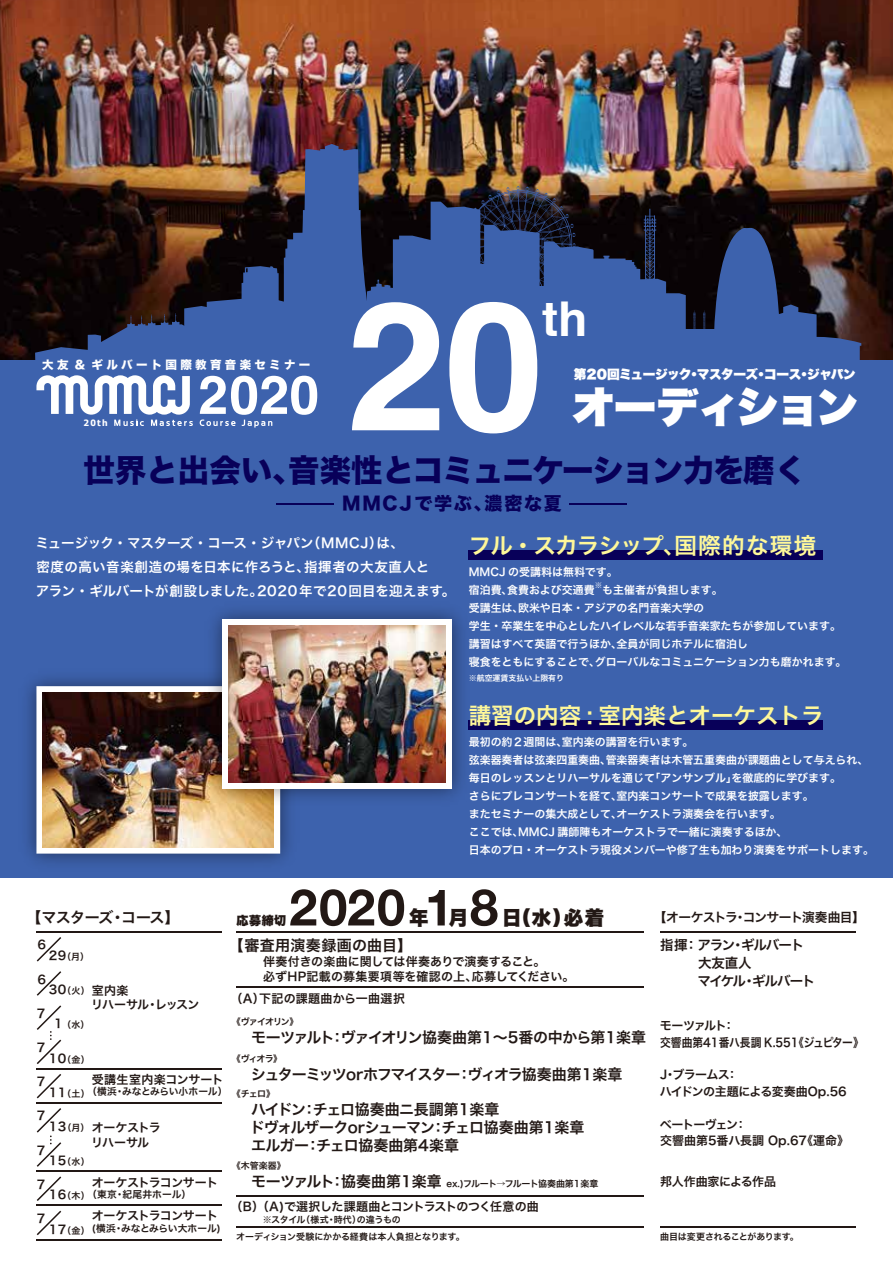
<style>
.page{position:relative;width:893px;height:1263px;background:#fff}
.page>*{position:absolute;margin:0;border:0;box-sizing:border-box;transform-origin:0 0}
.t1{font:700 53.55px "Helvetica";color:#fff}
.t2{font:700 50.7px "Helvetica Neue";color:#221815}
.t3{font:700 48px "Helvetica";color:#fff}
.t4{font:42.75px "Hiragino Sans W9";letter-spacing:-.055em;color:#fff}
.t5{font:31.5px "Hira Kaku Std W8";letter-spacing:-.05em;color:#080059}
.t6{font:22.5px "Hira Kaku Pro N W6";letter-spacing:-.04em;color:#fff899}
.t7{font:22.5px "Hira Kaku Pro N W6";color:#fff899}
.t8{font:19.5px "Hiragino Sans W9";color:#221815}
.t9{font:18px "Hira Kaku Std W8";letter-spacing:.1em;color:#080059}
.t10{font:15px/18px "Hira Kaku Pro N W6";letter-spacing:-.03em;color:#221815}
.t11{font:15px "Hira Kaku Pro N W6";letter-spacing:-.06em;color:#221815}
.t12{font:15px "Hira Kaku Pro N W6";letter-spacing:.025em;color:#221815}
.t13{font:13.5px/24px "Hira Kaku Pro W6";letter-spacing:.015em;color:#fff}
.t14{font:13.5px/18px "Hira Kaku Pro N W6";letter-spacing:-.09em;color:#221815}
.t15{font:12.75px "Hiragino Sans W9";letter-spacing:-.04em;color:#fff}
.t16{font:12.75px "Hira Kaku Pro N W6";letter-spacing:-.065em;color:#221815}
.t17{font:12px/16.5px "Hira Kaku Pro N W6";letter-spacing:-.015em;color:#221815}
.t18{font:12px/15px "Hira Kaku Pro N W6";letter-spacing:.01em;color:#221815}
.t19{font:12px "Hira Kaku Pro N W6";letter-spacing:-.045em;color:#221815}
.t20{font:12px/16.5px "Hira Kaku Pro N W6";letter-spacing:-.055em;color:#221815}
.t21{font:12px "Hira Kaku Pro N W6";letter-spacing:.03em;color:#221815}
.t22{font:12px/14.4px "Hira Kaku Pro N W6";letter-spacing:-.05em;color:#221815}
.t23{font:12px "Hira Kaku Pro N W6";letter-spacing:.015em;color:#221815}
.t24{font:12px/14.4px "Hira Kaku Pro N W6";letter-spacing:-.04em;color:#221815}
.t25{font:12px "Hiragino Sans W9";color:#221815}
.t26{font:11.55px "Hira Kaku Std W8";letter-spacing:.29em;color:#fff}
.t27{font:10.95px/18px "Hira Kaku Pro N W6";color:#fff}
.t28{font:9.75px "Hira Kaku Pro N W6";letter-spacing:.005em;color:#221815}
.t29{font:9px/17px "Hira Kaku Pro N W6";letter-spacing:-.03em;color:#221815}
.t30{font:9px/18px "Hira Kaku Pro N W6";color:#221815}
.t31{font:700 8.7px "Tahoma";color:#fff}
.t32{font:7.95px "Hira Kaku Pro N W6";color:#fff}
.t33{font:7.5px "Hira Kaku Pro N W6";color:#fff}
.s1{font-size:12px}
.s2{font-size:15px}
</style>
<div class="page">
<img style="left:0;top:0;width:893px;height:360px">
<div style="left:0;top:360px;width:893px;height:517px;background:#3d62ad"></div>
<img style="left:12px;top:677px;width:292px;height:201px">
<svg style="left:36px;top:686px;width:244px;height:168px;background:#e6e3e2"></svg>
<img style="left:43px;top:693px;width:231px;height:154px">
<hr style="left:570px;top:503px;width:57px;height:2px;background:#080059">
<hr style="left:276px;top:503px;width:58px;height:2px;background:#080059">
<img style="left:198px;top:610px;width:278px;height:203px">
<svg style="left:222px;top:619px;width:230px;height:169px;background:#f0e9e6"></svg>
<img style="left:229px;top:626px;width:216px;height:156px">
<div style="left:678px;top:330px;width:59px;height:49px;background:#3d62ad"></div>
<svg style="left:693px;top:310px;width:3px;height:20px"></svg>
<svg style="left:703px;top:219px;width:158px;height:141px;background:#394161"></svg>
<hr style="left:37px;top:1239px;width:185px;height:1px;background:#221815">
<hr style="left:37px;top:931px;width:185px;height:1px;background:#221815">
<hr style="left:37px;top:1068px;width:185px;height:1px;background:#221815">
<hr style="left:37px;top:1102px;width:185px;height:1px;background:#221815">
<hr style="left:37px;top:1171px;width:185px;height:1px;background:#221815">
<hr style="left:37px;top:1205px;width:185px;height:1px;background:#221815">
<hr style="left:660px;top:1226px;width:196px;height:2px;background:#221815">
<hr style="left:660px;top:931px;width:196px;height:1px;background:#221815">
<hr style="left:236px;top:986px;width:408px;height:1px;background:#221815">
<hr style="left:236px;top:931px;width:408px;height:1px;background:#221815">
<hr style="left:236px;top:1195px;width:408px;height:1px;background:#221815">
<hr style="left:236px;top:1226px;width:408px;height:2px;background:#221815">
<div style="left:469px;top:550px;width:354px;height:9px;background:#080059"></div>
<div style="left:469px;top:720px;width:354px;height:9px;background:#080059"></div>
<img style="left:35px;top:144px;width:651px;height:289px">
<svg style="left:36px;top:937px;width:26px;height:25px"></svg>
<svg style="left:36px;top:971px;width:26px;height:25px"></svg>
<svg style="left:36px;top:1074px;width:26px;height:25px"></svg>
<svg style="left:36px;top:1176px;width:26px;height:25px"></svg>
<svg style="left:36px;top:1210px;width:26px;height:26px"></svg>
<svg style="left:36px;top:1005px;width:26px;height:59px"></svg>
<svg style="left:36px;top:1108px;width:26px;height:59px"></svg>
<p class="t26" style="left:42px;top:358px;width:270px">大友 &amp; ギルバート国際教育音楽セミナー</p>
<p class="t31" style="left:84px;top:417px;width:25px">20th</p>
<h1 class="t1" style="left:198px;top:352px;width:123px">2020</h1>
<h3 class="t3" style="left:542px;top:280px;width:47px">th</h3>
<p class="t15" style="left:574px;top:367px;width:284px">第20回ミュージック・マスターズ・コース・ジャパン</p>
<h3 class="t4" style="left:572px;top:383px;width:288px">オーディション</h3>
<h3 class="t5" style="left:83px;top:453px;width:724px">世界と出会い、音楽性とコミュニケーション力を磨く</h3>
<h3 class="t9" style="left:342px;top:493px;width:221px">MMCJで学ぶ、濃密な夏</h3>
<p class="t13" style="left:36px;top:530px;width:421px">ミュージック・マスターズ・コース・ジャパン（MMCJ）は、<br>密度の高い音楽創造の場を日本に作ろうと、指揮者の大友直人と<br>アラン・ギルバートが創設しました。2020年で20回目を迎えます。</p>
<h3 class="t6" style="left:469px;top:525px;width:349px">フル・スカラシップ、国際的な環境</h3>
<p class="t27" style="left:469px;top:562px;width:151px">MMCJ の受講料は無料です。宿泊費、食費および交通費</p>
<p class="t33" style="left:595px;top:578px;width:9px">※</p>
<p class="t27" style="left:469px;top:580px;width:379px;text-indent:133px">も主催者が負担します。<br>受講生は、欧米や日本・アジアの名門音楽大学の<br>学生・卒業生を中心としたハイレベルな若手音楽家たちが参加しています。講習はすべて英語で行うほか、全員が同じホテルに宿泊し<br>寝食をともにすることで、グローバルなコミュニケーション力も磨かれます。</p>
<p class="t32" style="left:469px;top:671px;width:97px">※航空運賃支払い上限有り</p>
<h3 class="t7" style="left:469px;top:695px;width:356px">講習の内容 : 室内楽とオーケストラ</h3>
<p class="t27" style="left:469px;top:732px;width:407px">最初の約２週間は、室内楽の講習を行います。<br>弦楽器奏者は弦楽四重奏曲、管楽器奏者は木管五重奏曲が課題曲として与えられ、毎日のレッスンとリハーサルを通じて「アンサンブル」を徹底的に学びます。<br>さらにプレコンサートを経て、室内楽コンサートで成果を披露します。<br>またセミナーの集大成として、オーケストラ演奏会を行います。<br>ここでは、MMCJ 講師陣もオーケストラで一緒に演奏するほか、<br>日本のプロ・オーケストラ現役メンバーや修了生も加わり演奏をサポートします。</p>
<h2 class="t2" style="left:289px;top:868px;width:211px">2020 1 8</h2>
<h3 class="t8" style="left:409px;top:906px;width:21px">年</h3>
<h3 class="t8" style="left:449px;top:906px;width:21px">月</h3>
<h3 class="t8" style="left:502px;top:906px;width:104px">日（水）必着</h3>
<h3 class="t10" style="left:27px;top:908px;width:154px">【マスターズ・コース】</h3>
<p class="t16" style="left:654px;top:906px;width:213px">【オーケストラ・コンサート演奏曲目】</p>
<p class="t14" style="left:697px;top:935px;width:119px;text-indent:-37px">指揮：アラン・ギルバート大友直人<br>マイケル・ギルバート</p>
<p class="t25" style="left:236px;top:913px;width:51px">応募締切</p>
<h3 class="t12" style="left:229px;top:931px;width:185px">【審査用演奏録画の曲目】</h3>
<p class="t17" style="left:36px;top:936px;width:13px">６</p>
<p class="t29" style="left:49px;top:948px;width:42px"><span class="s1">29</span>（月）</p>
<p class="t18" style="left:263px;top:953px;width:313px">伴奏付きの楽曲に関しては伴奏ありで演奏すること。<br>必ずHP記載の募集要項等を確認の上、応募してください。</p>
<p class="t17" style="left:36px;top:970px;width:13px">６</p>
<p class="t29" style="left:49px;top:982px;width:42px"><span class="s1">30</span>（火）</p>
<p class="t22" style="left:91px;top:983px;width:110px">室内楽<br>リハーサル・レッスン</p>
<p class="t21" style="left:230px;top:988px;width:176px">（A）下記の課題曲から一曲選択</p>
<p class="t17" style="left:37px;top:1004px;width:10px">7</p>
<p class="t29" style="left:232px;top:1013px;width:68px">《ヴァイオリン》</p>
<h3 class="t10" style="left:236px;top:1027px;width:411px">　モーツァルト：ヴァイオリン協奏曲第1～5番の中から第1楽章</h3>
<p class="t29" style="left:232px;top:1049px;width:52px">《ヴィオラ》</p>
<h3 class="t11" style="left:236px;top:1060px;width:388px">　シュターミッツorホフマイスター：ヴィオラ協奏曲第1楽章</h3>
<p class="t29" style="left:54px;top:1016px;width:37px"><span class="s1">1</span>（水）</p>
<p class="t17" style="left:660px;top:1017px;width:206px">モーツァルト：<br>交響曲第41番ハ長調 K.551《ジュピター》</p>
<p class="t17" style="left:37px;top:1039px;width:10px">7</p>
<p class="t29" style="left:49px;top:1050px;width:42px"><span class="s1">10</span>（金）</p>
<p class="t20" style="left:660px;top:1066px;width:188px">J・ブラームス：<br>ハイドンの主題による変奏曲Op.56</p>
<p class="t23" style="left:92px;top:1068px;width:133px">受講生室内楽コンサート</p>
<p class="t28" style="left:87px;top:1083px;width:142px">（横浜・みなとみらい小ホール）</p>
<p class="t17" style="left:37px;top:1073px;width:10px">7</p>
<p class="t29" style="left:49px;top:1084px;width:42px"><span class="s1">11</span>（土）</p>
<p class="t29" style="left:232px;top:1085px;width:45px">《チェロ》</p>
<h3 class="t10" style="left:236px;top:1100px;width:349px">　ハイドン：チェロ協奏曲ニ長調第1楽章<br>　ドヴォルザークorシューマン：チェロ協奏曲第1楽章　エルガー：チェロ協奏曲第4楽章</h3>
<p class="t17" style="left:37px;top:1107px;width:10px">7</p>
<p class="t17" style="left:660px;top:1115px;width:191px">ベートーヴェン：<br>交響曲第5番ハ長調 Op.67《運命》</p>
<p class="t29" style="left:49px;top:1119px;width:42px"><span class="s1">13</span>（月）</p>
<p class="t24" style="left:91px;top:1120px;width:71px">オーケストラリハーサル</p>
<p class="t17" style="left:37px;top:1141px;width:10px">7</p>
<p class="t29" style="left:49px;top:1153px;width:42px"><span class="s1">15</span>（水）</p>
<p class="t30" style="left:236px;top:1156px;width:363px;text-indent:-4px">《木管楽器》<br><span class="s2">　モーツァルト：協奏曲第1楽章</span> ex.)フルート→フルート協奏曲第1楽章</p>
<p class="t17" style="left:660px;top:1173px;width:117px">邦人作曲家による作品</p>
<p class="t19" style="left:92px;top:1171px;width:128px">オーケストラコンサート</p>
<p class="t28" style="left:87px;top:1186px;width:106px">（東京・紀尾井ホール）</p>
<p class="t17" style="left:37px;top:1175px;width:10px">7</p>
<p class="t29" style="left:49px;top:1187px;width:42px"><span class="s1">16</span>（木）</p>
<p class="t19" style="left:230px;top:1195px;width:310px">（B）（A)で選択した課題曲とコントラストのつく任意の曲</p>
<p class="t19" style="left:92px;top:1205px;width:128px">オーケストラコンサート</p>
<p class="t28" style="left:92px;top:1219px;width:130px">(横浜・みなとみらい大ホール)</p>
<p class="t17" style="left:37px;top:1210px;width:10px">7</p>
<p class="t29" style="left:236px;top:1211px;width:230px;text-indent:26px">※スタイル（様式・時代）の違うもの<br>オーディション受験にかかる経費は本人負担となります。</p>
<p class="t29" style="left:49px;top:1221px;width:42px"><span class="s1">17</span>（金）</p>
<p class="t29" style="left:660px;top:1228px;width:140px">曲目は変更されることがあります。</p>
</div>
